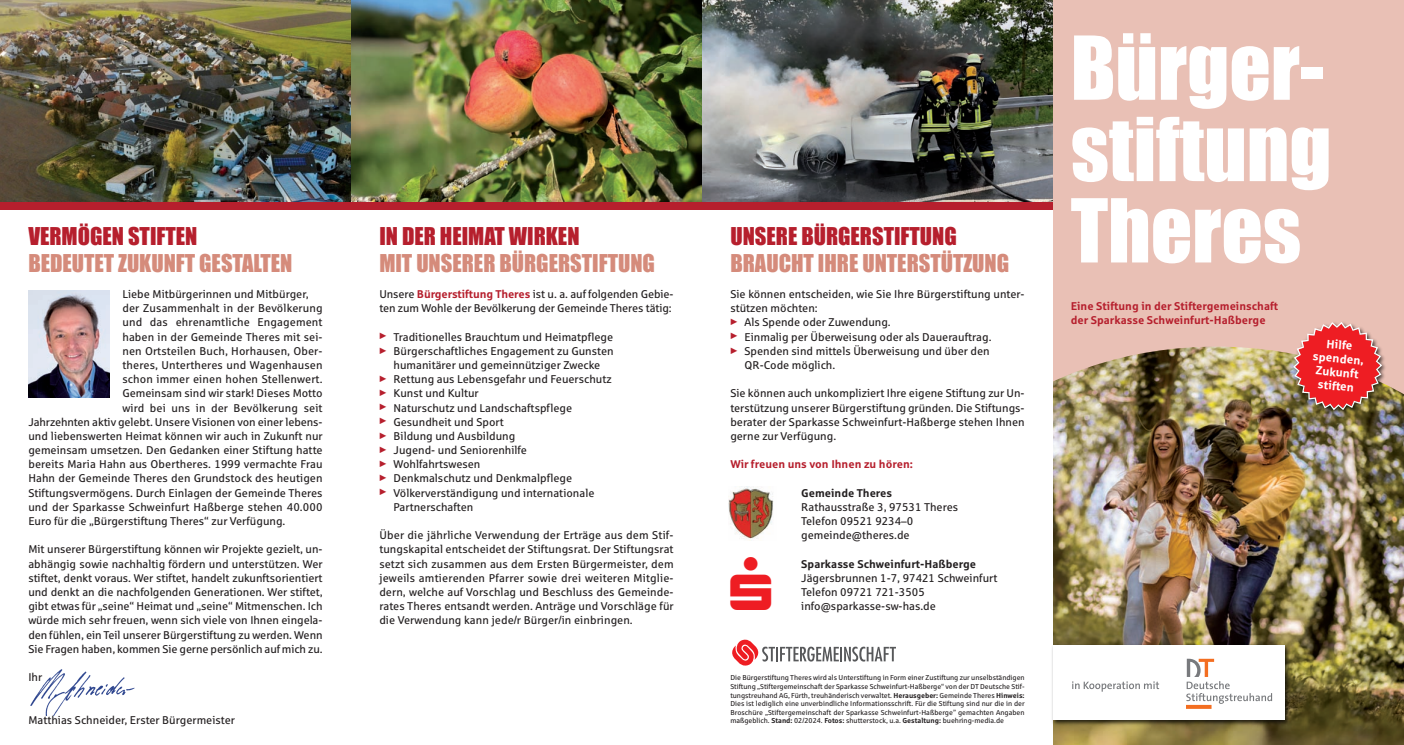
<style>
.page{position:relative;width:1404px;height:745px;background:#fff}
.page>*{position:absolute;margin:0;border:0;box-sizing:border-box;transform-origin:0 0}
.t1{font:81.25px "Impact";color:#fff}
.t2{font:22.5px "Impact";color:#d58b7b}
.t3{font:22.5px "Impact";color:#b61f2d}
.t4{font:700 11.88px "Sparkasse Rg";color:#fff}
.t5{font:11.25px/14.1px "Sparkasse Rg";color:#231f20;text-align:justify}
.t6{font:700 11.25px "Sparkasse Rg";color:#b61f2d}
.t7{font:700 11.25px "Sparkasse Rg";color:#231f20}
.t8{font:7.12px/8.5px "Sparkasse Rg";color:#231f20;text-align:justify}
.s1{font-weight:700;color:#b61f2d}
.s2{font-family:"Mathematical Pi Six";font-size:8.75px;color:#b61f2d}
.s3{font-weight:700}
</style>
<div class="page">
<div style="left:1052px;top:0;width:351px;height:744px;background:#e9c0b5"></div>
<img style="left:1052px;top:346px;width:351px;height:398px">
<svg style="left:732px;top:639px;width:163px;height:27px"></svg>
<img style="left:728px;top:486px;width:46px;height:53px">
<img style="left:0;top:0;width:351px;height:202px">
<img style="left:351px;top:0;width:351px;height:202px">
<img style="left:702px;top:0;width:350px;height:202px">
<div style="left:0;top:202px;width:1052px;height:7px;background:#b61f2d"></div>
<img style="left:28px;top:291px;width:82px;height:106px">
<img style="left:30px;top:669px;width:105px;height:46px">
<img style="left:1052px;top:640px;width:241px;height:88px">
<div style="left:1052px;top:645px;width:231px;height:74px;background:#fff"></div>
<svg style="left:1186px;top:658px;width:85px;height:45px"></svg>
<svg style="left:1186px;top:704px;width:25px;height:4px"></svg>
<svg style="left:1072px;top:681px;width:86px;height:10px"></svg>
<img style="left:1284px;top:346px;width:110px;height:77px">
<img style="left:1292px;top:322px;width:89px;height:88px">
<p class="t3" style="left:28px;top:222px;width:170px">VERMÖGEN STIFTEN</p>
<p class="t2" style="left:28px;top:249px;width:265px">BEDEUTET ZUKUNFT GESTALTEN</p>
<p class="t5" style="left:122px;top:288px;width:188px">Liebe Mitbürgerinnen und Mitbürger,</p>
<p class="t5" style="left:122px;top:302px;width:202px">der Zusammenhalt in der Bevölkerung</p>
<p class="t5" style="left:122px;top:316px;width:202px">und das ehrenamtliche Engagement</p>
<p class="t5" style="left:122px;top:330px;width:202px">haben in der Gemeinde Theres mit sei-</p>
<p class="t5" style="left:122px;top:344px;width:202px">nen Ortsteilen Buch, Horhausen, Ober-</p>
<p class="t5" style="left:122px;top:359px;width:202px">theres, Untertheres und Wagenhausen</p>
<p class="t5" style="left:122px;top:373px;width:202px">schon immer einen hohen Stellenwert.</p>
<p class="t5" style="left:122px;top:387px;width:202px">Gemeinsam sind wir stark! Dieses Motto</p>
<p class="t5" style="left:122px;top:401px;width:202px">wird bei uns in der Bevölkerung seit</p>
<p class="t5" style="left:28px;top:415px;width:296px">Jahrzehnten aktiv gelebt. Unsere Visionen von einer lebens-</p>
<p class="t5" style="left:28px;top:429px;width:296px">und liebenswerten Heimat können wir auch in Zukunft nur</p>
<p class="t5" style="left:28px;top:444px;width:296px">gemeinsam umsetzen. Den Gedanken einer Stiftung hatte</p>
<p class="t5" style="left:28px;top:458px;width:296px">bereits Maria Hahn aus Obertheres. 1999 vermachte Frau</p>
<p class="t5" style="left:28px;top:472px;width:296px">Hahn der Gemeinde Theres den Grundstock des heutigen</p>
<p class="t5" style="left:28px;top:486px;width:296px">Stiftungsvermögens. Durch Einlagen der Gemeinde Theres</p>
<p class="t5" style="left:28px;top:500px;width:296px">und der Sparkasse Schweinfurt Haßberge stehen 40.000</p>
<p class="t5" style="left:28px;top:514px;width:258px">Euro für die „Bürgerstiftung Theres“ zur Verfügung.</p>
<p class="t5" style="left:28px;top:543px;width:296px">Mit unserer Bürgerstiftung können wir Projekte gezielt, un&shy;abhängig sowie nachhaltig fördern und unterstützen. Wer stiftet, denkt voraus. Wer stiftet, handelt zukunftsorientiert und denkt an die nachfolgenden Generationen. Wer stiftet, gibt etwas für „seine“ Heimat und „seine“ Mitmenschen. Ich würde mich sehr freuen, wenn sich viele von Ihnen eingela&shy;den fühlen, ein Teil unserer Bürgerstiftung zu werden. Wenn Sie Fragen haben, kommen Sie gerne persönlich auf mich zu.</p>
<p class="t5" style="left:28px;top:670px;width:15px">Ihr</p>
<p class="t5" style="left:28px;top:713px;width:208px">Matthias Schneider, Erster Bürgermeister</p>
<p class="t3" style="left:379px;top:222px;width:202px">IN DER HEIMAT WIRKEN</p>
<p class="t2" style="left:379px;top:249px;width:277px">MIT UNSERER BÜRGERSTIFTUNG</p>
<p class="t5" style="left:379px;top:288px;width:295px">Unsere <span class="s1">Bürgerstiftung Theres</span> ist u. a. auf folgenden Gebie&shy;ten zum Wohle der Bevölkerung der Gemeinde Theres tätig:</p>
<p class="t5" style="left:379px;top:330px;width:235px"><span class="s2">-</span> Traditionelles Brauchtum und Heimatpflege</p>
<p class="t5" style="left:379px;top:344px;width:236px"><span class="s2">-</span> Bürgerschaftliches Engagement zu Gunsten</p>
<p class="t5" style="left:393px;top:359px;width:208px">humanitärer und gemeinnütziger Zwecke</p>
<p class="t5" style="left:379px;top:373px;width:234px"><span class="s2">-</span> Rettung aus Lebensgefahr und Feuerschutz</p>
<p class="t5" style="left:379px;top:387px;width:101px"><span class="s2">-</span> Kunst und Kultur</p>
<p class="t5" style="left:379px;top:401px;width:194px"><span class="s2">-</span> Naturschutz und Landschaftspflege</p>
<p class="t5" style="left:379px;top:415px;width:126px"><span class="s2">-</span> Gesundheit und Sport</p>
<p class="t5" style="left:379px;top:429px;width:137px"><span class="s2">-</span> Bildung und Ausbildung</p>
<p class="t5" style="left:379px;top:444px;width:149px"><span class="s2">-</span> Jugend- und Seniorenhilfe</p>
<p class="t5" style="left:379px;top:458px;width:103px"><span class="s2">-</span> Wohlfahrtswesen</p>
<p class="t5" style="left:379px;top:472px;width:194px"><span class="s2">-</span> Denkmalschutz und Denkmalpflege</p>
<p class="t5" style="left:379px;top:486px;width:216px"><span class="s2">-</span> Völkerverständigung und internationale</p>
<p class="t5" style="left:393px;top:500px;width:81px">Partnerschaften</p>
<p class="t5" style="left:379px;top:529px;width:296px">Über die jährliche Verwendung der Erträge aus dem Stif&shy;tungskapital entscheidet der Stiftungsrat. Der Stiftungsrat setzt sich zusammen aus dem Ersten Bürgermeister, dem jeweils amtierenden Pfarrer sowie drei weiteren Mitglie&shy;dern, welche auf Vorschlag und Beschluss des Gemeinde&shy;rates Theres entsandt werden. Anträge und Vorschläge für die Verwendung kann jede/r Bürger/in einbringen.</p>
<p class="t3" style="left:730px;top:222px;width:228px">UNSERE BÜRGERSTIFTUNG</p>
<p class="t2" style="left:730px;top:249px;width:280px">BRAUCHT IHRE UNTERSTÜTZUNG</p>
<p class="t5" style="left:730px;top:288px;width:296px">Sie können entscheiden, wie Sie Ihre Bürgerstiftung unter&shy;stützen möchten:</p>
<p class="t5" style="left:730px;top:316px;width:162px"><span class="s2">-</span> Als Spende oder Zuwendung.</p>
<p class="t5" style="left:730px;top:330px;width:263px"><span class="s2">-</span> Einmalig per Überweisung oder als Dauerauftrag.</p>
<p class="t5" style="left:730px;top:344px;width:261px"><span class="s2">-</span> Spenden sind mittels Überweisung und über den</p>
<p class="t5" style="left:744px;top:359px;width:92px">QR-Code möglich.</p>
<p class="t5" style="left:730px;top:387px;width:296px">Sie können auch unkompliziert Ihre eigene Stiftung zur Un&shy;terstützung unserer Bürgerstiftung gründen. Die Stiftungs&shy;berater der Sparkasse Schweinfurt-Haßberge stehen Ihnen gerne zur Verfügung.</p>
<p class="t6" style="left:730px;top:459px;width:184px">Wir freuen uns von Ihnen zu hören:</p>
<p class="t7" style="left:801px;top:488px;width:92px">Gemeinde Theres</p>
<p class="t5" style="left:801px;top:500px;width:158px">Rathausstraße 3, 97531 Theres</p>
<p class="t5" style="left:801px;top:514px;width:114px">Telefon 09521 9234–0</p>
<p class="t5" style="left:801px;top:529px;width:110px">gemeinde@theres.de</p>
<p class="t7" style="left:801px;top:559px;width:176px">Sparkasse Schweinfurt-Haßberge</p>
<p class="t5" style="left:801px;top:571px;width:198px">Jägersbrunnen 1-7, 97421 Schweinfurt</p>
<p class="t5" style="left:801px;top:585px;width:125px">Telefon 09721 721-3505</p>
<p class="t5" style="left:801px;top:599px;width:136px">info@sparkasse-sw-has.de</p>
<p class="t8" style="left:730px;top:674px;width:296px">Die Bürgerstiftung Theres wird als Unterstiftung in Form einer Zustiftung zur unselbständigen Stiftung „Stiftergemeinschaft der Sparkasse Schweinfurt-Haßberge“ von der DT Deutsche Stif&shy;tungstreuhand AG, Fürth, treuhänderisch verwaltet. <span class="s3">Herausgeber:</span> Gemeinde Theres <span class="s3">Hinweis:<br></span>Dies ist lediglich eine unverbindliche Informationsschrift. Für die Stiftung sind nur die in der Broschüre „Stiftergemeinschaft der Sparkasse Schweinfurt-Haßberge” gemachten Angaben maßgeblich. <span class="s3">Stand:</span> 02/2024. <span class="s3">Fotos:</span> shutterstock, u.a. <span class="s3">Gestaltung:</span> buehring-media.de</p>
<p class="t1" style="left:1070px;top:18px;width:255px">Bürger-</p>
<p class="t1" style="left:1070px;top:99px;width:262px">stiftung</p>
<p class="t1" style="left:1070px;top:180px;width:232px">Theres</p>
<p class="t6" style="left:1070px;top:302px;width:209px">Eine Stiftung in der Stiftergemeinschaft</p>
<p class="t6" style="left:1070px;top:315px;width:196px">der Sparkasse Schweinfurt-Haßberge</p>
<p class="t4" style="left:1326px;top:339px;width:27px;rotate:5deg">Hilfe</p>
<p class="t4" style="left:1313px;top:351px;width:53px;rotate:5deg">spenden,</p>
<p class="t4" style="left:1315px;top:365px;width:45px;rotate:5deg">Zukunft</p>
<p class="t4" style="left:1317px;top:379px;width:38px;rotate:5deg">stiften</p>
</div>
